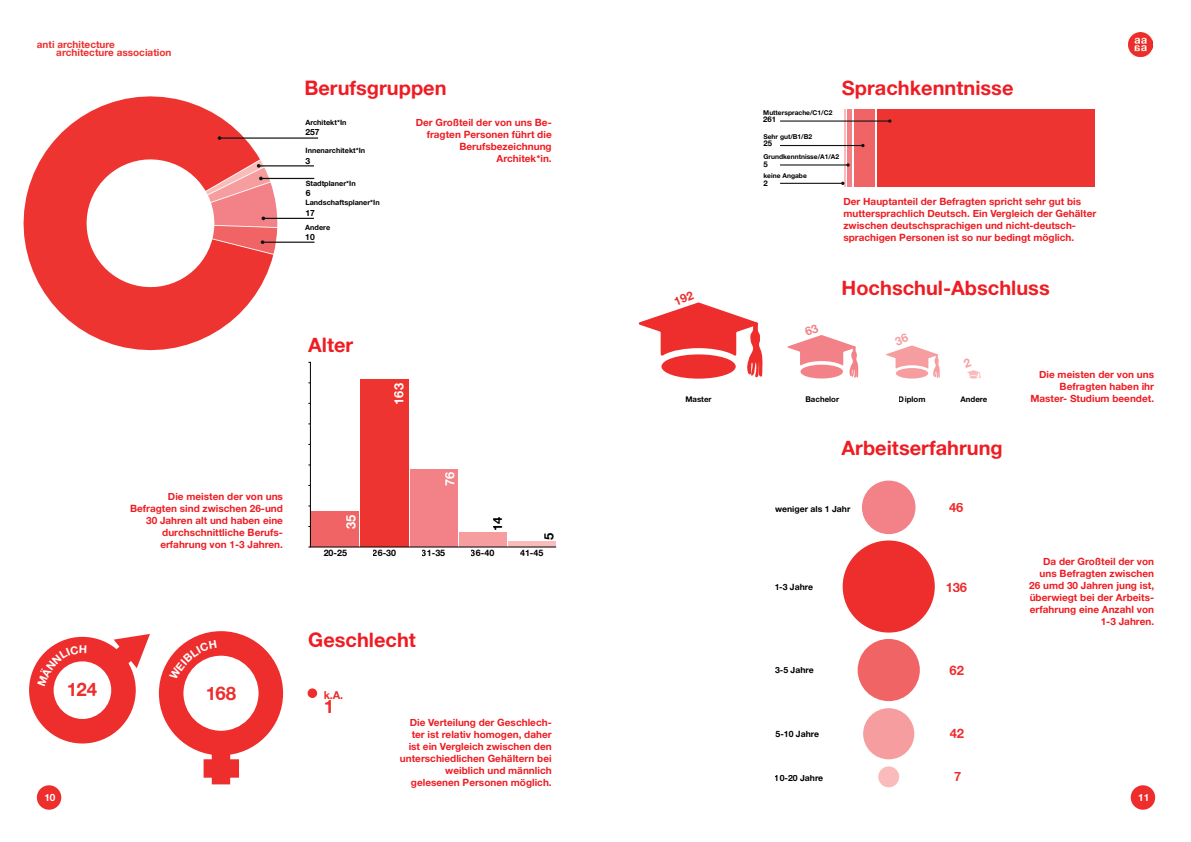
<style>
.page{position:relative;width:1191px;height:842px;background:#fff}
.page>*{position:absolute;margin:0;border:0;box-sizing:border-box;transform-origin:0 0}
.t1{font:20px "Alte Haas Grotesk Bold";color:#ee1d23}
.t2{font:18.7px "Alte Haas Grotesk Bold";color:#ee2d2d}
.t3{font:13px "Alte Haas Grotesk Bold";color:#ee2d2d}
.t4{font:12.9px "Alte Haas Grotesk Bold";color:#fff}
.t5{font:12.9px "Alte Haas Grotesk Bold";color:#000001}
.t6{font:11px "Alte Haas Grotesk Bold";color:#ee2d2d}
.t7{font:10px/12px "Alte Haas Grotesk Bold";color:#ee1d23;text-align:right}
.t8{font:10px/8px "Alte Haas Grotesk Bold";color:#ee2d2d}
.t9{font:10px "Alte Haas Grotesk Bold";color:#fff}
.t10{font:8.9px "Alte Haas Grotesk Bold";color:#000001}
.t11{font:8.7px "Alte Haas Grotesk Bold";color:#000001}
.t12{font:8.5px "Alte Haas Grotesk Bold";color:#000001}
.t13{font:7.9px "Alte Haas Grotesk Bold";color:#000001}
.t14{font:7.8px "Alte Haas Grotesk Bold";color:#000001}
.t15{font:7.3px "Alte Haas Grotesk Bold";color:#000001}
.t16{font:6.7px "Alte Haas Grotesk Bold";color:#000001}
</style>
<div class="page">
<div style="left:1130px;top:785px;width:25px;height:25px;background:#ee2d2d;border-radius:50%"></div>
<div style="left:37px;top:785px;width:24px;height:25px;background:#ee2d2d;border-radius:50%"></div>
<img style="left:1128px;top:32px;width:24px;height:25px">
<svg style="left:23px;top:96px;width:250px;height:255px;fill:#ee3430"></svg>
<hr style="left:259px;top:165px;width:55px;height:1px;background:#111314">
<hr style="left:219px;top:137px;width:99px;height:2px;background:#111314">
<hr style="left:261px;top:178px;width:53px;height:1px;background:#111314">
<hr style="left:263px;top:218px;width:51px;height:1px;background:#111314">
<hr style="left:262px;top:242px;width:52px;height:1px;background:#111314">
<svg style="left:206px;top:160px;width:72px;height:94px"></svg>
<div style="left:311px;top:511px;width:48px;height:36px;background:#f16465"></div>
<div style="left:360px;top:380px;width:48px;height:167px;background:#ee3430"></div>
<div style="left:410px;top:469px;width:48px;height:78px;background:#f38188"></div>
<div style="left:459px;top:533px;width:48px;height:14px;background:#f69e9f"></div>
<div style="left:508px;top:542px;width:48px;height:5px;background:#f9bcbb"></div>
<hr style="left:310px;top:547px;width:246px;height:1px;background:#000001">
<div style="left:308px;top:362px;width:3px;height:185px;border:1px solid #000001"></div>
<div style="left:307px;top:688px;width:10px;height:10px;background:#ee2d2d;border-radius:50%"></div>
<div style="left:212px;top:743px;width:18px;height:41px;background:#ee2d2d"></div>
<div style="left:204px;top:759px;width:35px;height:19px;background:#ee2d2d"></div>
<div style="left:847px;top:109px;width:5px;height:77px;background:#f38188"></div>
<div style="left:854px;top:109px;width:21px;height:77px;background:#f16465"></div>
<div style="left:877px;top:109px;width:217px;height:77px;background:#ee3430"></div>
<hr style="left:843px;top:109px;width:2px;height:77px;background:#f9bcbb">
<hr style="left:780px;top:120px;width:110px;height:2px;background:#111314">
<hr style="left:780px;top:145px;width:83px;height:1px;background:#111314">
<hr style="left:780px;top:164px;width:68px;height:2px;background:#111314">
<hr style="left:780px;top:183px;width:63px;height:1px;background:#111314">
<div style="left:842px;top:540px;width:92px;height:93px;background:#ee2d2d;border-radius:46px"></div>
<div style="left:857px;top:639px;width:62px;height:62px;background:#f16465;border-radius:31px"></div>
<div style="left:862px;top:481px;width:53px;height:53px;background:#f38188;border-radius:50%"></div>
<div style="left:863px;top:708px;width:51px;height:51px;background:#f69e9f;border-radius:50%"></div>
<div style="left:878px;top:766px;width:21px;height:21px;background:#f9bcbb;border-radius:50%"></div>
<svg style="left:896px;top:368px;width:32px;height:11px"></svg>
<svg style="left:661px;top:354px;width:74px;height:25px"></svg>
<svg style="left:29px;top:631px;width:254px;height:124px"></svg>
<svg style="left:638px;top:302px;width:125px;height:76px"></svg>
<svg style="left:787px;top:335px;width:71px;height:43px"></svg>
<svg style="left:886px;top:345px;width:54px;height:33px"></svg>
<svg style="left:967px;top:370px;width:13px;height:9px"></svg>
<p class="t8" style="left:56px;top:41px;width:117px;text-indent:-19px">anti architecture architecture association</p>
<h1 class="t1" style="left:304px;top:75px;width:144px">Berufsgruppen</h1>
<p class="t15" style="left:305px;top:118px;width:43px">Architekt*In</p>
<p class="t12" style="left:305px;top:127px;width:16px">257</p>
<p class="t15" style="left:305px;top:146px;width:61px">Innenarchitekt*In</p>
<p class="t12" style="left:305px;top:155px;width:6px">3</p>
<p class="t15" style="left:306px;top:179px;width:51px">Stadtplaner*In</p>
<p class="t12" style="left:306px;top:188px;width:6px">6</p>
<p class="t15" style="left:305px;top:198px;width:76px">Landschaftsplaner*In</p>
<p class="t12" style="left:305px;top:207px;width:11px">17</p>
<p class="t15" style="left:305px;top:223px;width:26px">Andere</p>
<p class="t12" style="left:305px;top:232px;width:11px">10</p>
<p class="t7" style="left:416px;top:116px;width:137px">Der Großteil der von uns Be&shy;fragten Personen führt die<br>Berufsbezeichnung<br>Architek*in.</p>
<h1 class="t1" style="left:308px;top:332px;width:47px">Alter</h1>
<p class="t4" style="left:391px;top:405px;width:23px;rotate:-90deg">163</p>
<p class="t7" style="left:130px;top:490px;width:154px">Die meisten der von uns<br>Befragten sind zwischen 26-und<br>30 Jahren alt und haben eine durchschnittliche Berufs&shy;erfahrung von 1-3 Jahren.</p>
<p class="t4" style="left:343px;top:529px;width:16px;rotate:-90deg">35</p>
<p class="t4" style="left:442px;top:486px;width:16px;rotate:-90deg">76</p>
<p class="t5" style="left:489px;top:531px;width:16px;rotate:-90deg">14</p>
<p class="t5" style="left:541px;top:540px;width:9px;rotate:-90deg">5</p>
<p class="t10" style="left:324px;top:547px;width:25px">20-25</p>
<p class="t10" style="left:373px;top:547px;width:25px">26-30</p>
<p class="t10" style="left:422px;top:547px;width:25px">31-35</p>
<p class="t10" style="left:471px;top:547px;width:25px">36-40</p>
<p class="t10" style="left:520px;top:547px;width:25px">41-45</p>
<h1 class="t1" style="left:308px;top:627px;width:109px">Geschlecht</h1>
<h2 class="t2" style="left:66px;top:678px;width:33px">124</h2>
<h2 class="t2" style="left:205px;top:682px;width:33px">168</h2>
<p class="t6" style="left:323px;top:688px;width:22px">k.A.</p>
<h2 class="t2" style="left:323px;top:695px;width:12px">1</h2>
<p class="t7" style="left:400px;top:716px;width:153px">Die Verteilung der Geschlech&shy;ter ist relativ homogen, daher ist ein Vergleich zwischen den unterschiedlichen Gehältern bei weiblich und männlich gelesenen Personen möglich.</p>
<h1 class="t1" style="left:842px;top:75px;width:173px">Sprachkenntnisse</h1>
<p class="t16" style="left:763px;top:108px;width:71px">Muttersprache/C1/C2</p>
<p class="t14" style="left:763px;top:115px;width:14px">261</p>
<p class="t16" style="left:763px;top:132px;width:50px">Sehr gut/B1/B2</p>
<p class="t14" style="left:763px;top:139px;width:10px">25</p>
<p class="t16" style="left:763px;top:153px;width:77px">Grundkenntnisse/A1/A2</p>
<p class="t14" style="left:763px;top:160px;width:6px">5</p>
<p class="t16" style="left:763px;top:171px;width:45px">keine Angabe</p>
<p class="t14" style="left:763px;top:178px;width:6px">2</p>
<p class="t7" style="left:843px;top:195px;width:254px;text-align:left">Der Hauptanteil der Befragten spricht sehr gut bis muttersprachlich Deutsch. Ein Vergleich der Gehälter zwischen deutschsprachigen und nicht-deutsch&shy;sprachigen Personen ist so nur bedingt möglich.</p>
<h1 class="t1" style="left:841px;top:275px;width:210px">Hochschul-Abschluss</h1>
<p class="t13" style="left:685px;top:394px;width:28px">Master</p>
<p class="t13" style="left:805px;top:394px;width:35px">Bachelor</p>
<p class="t13" style="left:899px;top:394px;width:28px">Diplom</p>
<p class="t13" style="left:960px;top:394px;width:28px">Andere</p>
<h1 class="t1" style="left:841px;top:436px;width:163px">Arbeitserfahrung</h1>
<p class="t11" style="left:775px;top:504px;width:77px">weniger als 1 Jahr</p>
<h3 class="t3" style="left:949px;top:500px;width:16px">46</h3>
<p class="t11" style="left:774px;top:582px;width:40px">1-3 Jahre</p>
<h3 class="t3" style="left:945px;top:579px;width:23px">136</h3>
<p class="t11" style="left:775px;top:665px;width:40px">3-5 Jahre</p>
<h3 class="t3" style="left:949px;top:662px;width:16px">62</h3>
<p class="t11" style="left:775px;top:728px;width:45px">5-10 Jahre</p>
<p class="t11" style="left:775px;top:773px;width:50px">10-20 Jahre</p>
<h3 class="t3" style="left:949px;top:725px;width:16px">42</h3>
<h3 class="t3" style="left:954px;top:768px;width:9px">7</h3>
<p class="t7" style="left:1030px;top:368px;width:125px">Die meisten der von uns<br>Befragten haben ihr<br>Master- Studium beendet.</p>
<p class="t7" style="left:1029px;top:555px;width:126px">Da der Großteil der von uns Befragten zwischen<br>26 umd 30 Jahren jung ist, überwiegt bei der Arbeits&shy;erfahrung eine Anzahl von<br>1-3 Jahren.</p>
<p class="t9" style="left:44px;top:791px;width:13px">10</p>
<p class="t9" style="left:1138px;top:791px;width:13px">11</p>
</div>
